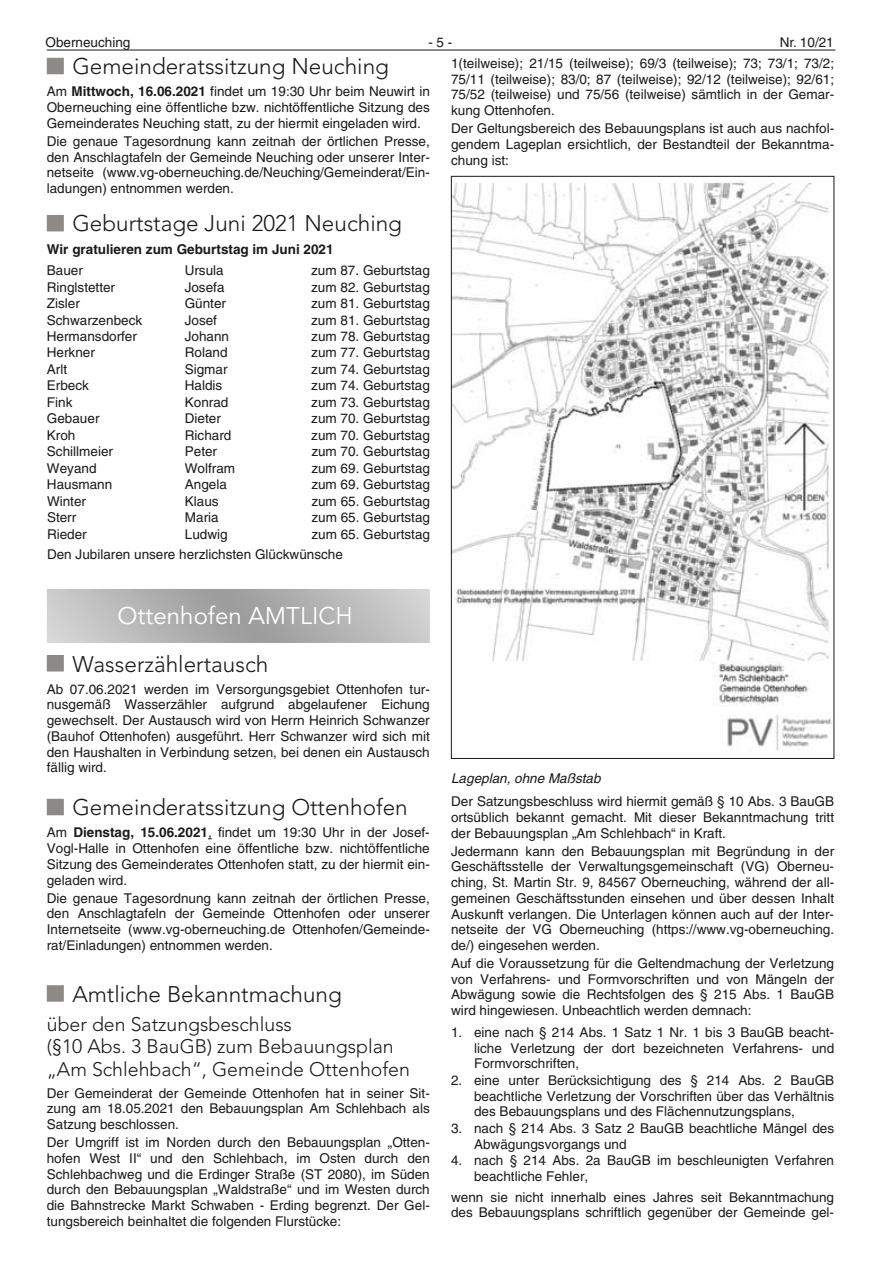
<style>
.page{position:relative;width:881px;height:1263px;background:#fff}
.page>*{position:absolute;margin:0;border:0;box-sizing:border-box;transform-origin:0 0}
.t1{font:24px "Avenir LT Book 3";color:#fff}
.t2{font:300 22.5px "Avenir LT";color:#1a1a18}
.t3{font:300 19.5px/22.5px "Avenir LT";color:#1a1a18}
.t4{font:13.5px/15.8px "Helvetica LT";color:#1a1a18;text-align:justify}
.t5{font:700 13.5px "Helvetica LT";color:#1a1a18}
.t6{font:italic 13.5px "Helvetica LT";color:#1a1a18}
.s1{font-weight:700}
</style>
<div class="page">
<hr style="left:47px;top:50px;width:788px;height:1px;background:#1a1a18">
<div style="left:47px;top:58px;width:17px;height:16px;background:#8d8987"></div>
<div style="left:47px;top:215px;width:17px;height:16px;background:#8d8987"></div>
<div style="left:47px;top:655px;width:17px;height:16px;background:#8d8987"></div>
<div style="left:47px;top:799px;width:17px;height:16px;background:#8d8987"></div>
<div style="left:47px;top:985px;width:17px;height:17px;background:#8d8987"></div>
<svg style="left:47px;top:589px;width:382px;height:54px;background:#b6b6b6"></svg>
<img style="left:453px;top:183px;width:378px;height:568px">
<p class="t4" style="left:45px;top:34px;width:86px">Oberneuching</p>
<p class="t4" style="left:428px;top:34px;width:26px">- 5 -</p>
<p class="t4" style="left:779px;top:34px;width:56px">Nr. 10/21</p>
<h2 class="t2" style="left:72px;top:53px;width:318px">Gemeinderatssitzung Neuching</h2>
<p class="t4" style="left:47px;top:84px;width:384px">Am <span class="s1">Mittwoch, 16.06.2021</span> findet um 19:30 Uhr beim Neuwirt in Oberneuching eine öffentliche bzw. nichtöffentliche Sitzung des Gemeinderates Neuching statt, zu der hiermit eingeladen wird.</p>
<p class="t4" style="left:47px;top:133px;width:384px">Die genaue Tagesordnung kann zeitnah der örtlichen Presse, den Anschlagtafeln der Gemeinde Neuching oder unserer Inter&shy;netseite (www.vg-oberneuching.de/Neuching/Gemeinderat/Ein&shy;ladungen) entnommen werden.</p>
<h2 class="t2" style="left:72px;top:210px;width:331px">Geburtstage Juni 2021 Neuching</h2>
<p class="t5" style="left:47px;top:241px;width:288px">Wir gratulieren zum Geburtstag im Juni 2021</p>
<p class="t4" style="left:47px;top:262px;width:38px">Bauer</p>
<p class="t4" style="left:185px;top:262px;width:41px">Ursula</p>
<p class="t4" style="left:311px;top:262px;width:120px">zum 87. Geburtstag</p>
<p class="t4" style="left:47px;top:279px;width:70px">Ringlstetter</p>
<p class="t4" style="left:185px;top:279px;width:41px">Josefa</p>
<p class="t4" style="left:311px;top:279px;width:120px">zum 82. Geburtstag</p>
<p class="t4" style="left:47px;top:295px;width:34px">Zisler</p>
<p class="t4" style="left:185px;top:295px;width:43px">Günter</p>
<p class="t4" style="left:311px;top:295px;width:120px">zum 81. Geburtstag</p>
<p class="t4" style="left:47px;top:312px;width:97px">Schwarzenbeck</p>
<p class="t4" style="left:185px;top:312px;width:34px">Josef</p>
<p class="t4" style="left:311px;top:312px;width:120px">zum 81. Geburtstag</p>
<p class="t4" style="left:47px;top:328px;width:92px">Hermansdorfer</p>
<p class="t4" style="left:185px;top:328px;width:46px">Johann</p>
<p class="t4" style="left:311px;top:328px;width:120px">zum 78. Geburtstag</p>
<p class="t4" style="left:47px;top:345px;width:50px">Herkner</p>
<p class="t4" style="left:185px;top:345px;width:44px">Roland</p>
<p class="t4" style="left:311px;top:345px;width:120px">zum 77. Geburtstag</p>
<p class="t4" style="left:47px;top:361px;width:22px">Arlt</p>
<p class="t4" style="left:185px;top:361px;width:44px">Sigmar</p>
<p class="t4" style="left:311px;top:361px;width:120px">zum 74. Geburtstag</p>
<p class="t4" style="left:47px;top:378px;width:44px">Erbeck</p>
<p class="t4" style="left:185px;top:378px;width:39px">Haldis</p>
<p class="t4" style="left:311px;top:378px;width:120px">zum 74. Geburtstag</p>
<p class="t4" style="left:47px;top:394px;width:27px">Fink</p>
<p class="t4" style="left:185px;top:394px;width:45px">Konrad</p>
<p class="t4" style="left:311px;top:394px;width:120px">zum 73. Geburtstag</p>
<p class="t4" style="left:47px;top:411px;width:54px">Gebauer</p>
<p class="t4" style="left:185px;top:411px;width:38px">Dieter</p>
<p class="t4" style="left:311px;top:411px;width:120px">zum 70. Geburtstag</p>
<p class="t4" style="left:47px;top:427px;width:30px">Kroh</p>
<p class="t4" style="left:185px;top:427px;width:48px">Richard</p>
<p class="t4" style="left:311px;top:427px;width:120px">zum 70. Geburtstag</p>
<p class="t4" style="left:47px;top:444px;width:68px">Schillmeier</p>
<p class="t4" style="left:185px;top:444px;width:34px">Peter</p>
<p class="t4" style="left:311px;top:444px;width:120px">zum 70. Geburtstag</p>
<p class="t4" style="left:47px;top:460px;width:51px">Weyand</p>
<p class="t4" style="left:185px;top:460px;width:52px">Wolfram</p>
<p class="t4" style="left:311px;top:460px;width:120px">zum 69. Geburtstag</p>
<p class="t4" style="left:47px;top:476px;width:67px">Hausmann</p>
<p class="t4" style="left:185px;top:476px;width:44px">Angela</p>
<p class="t4" style="left:311px;top:476px;width:120px">zum 69. Geburtstag</p>
<p class="t4" style="left:47px;top:493px;width:41px">Winter</p>
<p class="t4" style="left:185px;top:493px;width:35px">Klaus</p>
<p class="t4" style="left:311px;top:493px;width:120px">zum 65. Geburtstag</p>
<p class="t4" style="left:47px;top:509px;width:31px">Sterr</p>
<p class="t4" style="left:185px;top:509px;width:35px">Maria</p>
<p class="t4" style="left:311px;top:509px;width:120px">zum 65. Geburtstag</p>
<p class="t4" style="left:47px;top:526px;width:41px">Rieder</p>
<p class="t4" style="left:185px;top:526px;width:44px">Ludwig</p>
<p class="t4" style="left:451px;top:55px;width:384px">1(teilweise); 21/15 (teilweise); 69/3 (teilweise); 73; 73/1; 73/2; 75/11 (teilweise); 83/0; 87 (teilweise); 92/12 (teilweise); 92/61; 75/52 (teilweise) und 75/56 (teilweise) sämtlich in der Gemar&shy;kung Ottenhofen.</p>
<p class="t4" style="left:451px;top:120px;width:384px">Der Geltungsbereich des Bebauungsplans ist auch aus nachfol&shy;gendem Lageplan ersichtlich, der Bestandteil der Bekanntma&shy;chung ist:</p>
<p class="t4" style="left:47px;top:523px;width:384px;line-height:20.9px;text-indent:264px">zum 65. Geburtstag<br>Den Jubilaren unsere herzlichsten Glückwünsche</p>
<h1 class="t1" style="left:118px;top:602px;width:236px">Ottenhofen AMTLICH</h1>
<h2 class="t2" style="left:72px;top:650px;width:197px">Wasserzählertausch</h2>
<p class="t4" style="left:47px;top:681px;width:384px">Ab 07.06.2021 werden im Versorgungsgebiet Ottenhofen tur&shy;nusgemäß Wasserzähler aufgrund abgelaufener Eichung gewechselt. Der Austausch wird von Herrn Heinrich Schwanzer (Bauhof Ottenhofen) ausgeführt. Herr Schwanzer wird sich mit den Haushalten in Verbindung setzen, bei denen ein Austausch fällig wird.</p>
<h2 class="t2" style="left:72px;top:794px;width:337px">Gemeinderatssitzung Ottenhofen</h2>
<p class="t4" style="left:47px;top:825px;width:384px">Am <span class="s1">Dienstag, 15.06.2021</span>, findet um 19:30 Uhr in der Josef-Vogl-Halle in Ottenhofen eine öffentliche bzw. nichtöffentliche Sitzung des Gemeinderates Ottenhofen statt, zu der hiermit ein&shy;geladen wird.</p>
<p class="t4" style="left:47px;top:890px;width:384px">Die genaue Tagesordnung kann zeitnah der örtlichen Presse, den Anschlagtafeln der Gemeinde Ottenhofen oder unserer Internetseite (www.vg-oberneuching.de Ottenhofen/Gemeinde&shy;rat/Einladungen) entnommen werden.</p>
<h2 class="t2" style="left:72px;top:981px;width:271px">Amtliche Bekanntmachung</h2>
<h3 class="t3" style="left:47px;top:1013px;width:364px">über den Satzungsbeschluss<br>(§10 Abs. 3 BauGB) zum Bebauungsplan „Am Schlehbach“, Gemeinde Ottenhofen</h3>
<p class="t4" style="left:47px;top:1085px;width:384px">Der Gemeinderat der Gemeinde Ottenhofen hat in seiner Sit&shy;zung am 18.05.2021 den Bebauungsplan Am Schlehbach als Satzung beschlossen.</p>
<p class="t4" style="left:47px;top:1134px;width:384px">Der Umgriff ist im Norden durch den Bebauungsplan „Otten&shy;hofen West II“ und den Schlehbach, im Osten durch den Schlehbachweg und die Erdinger Straße (ST 2080), im Süden durch den Bebauungsplan „Waldstraße“ und im Westen durch die Bahnstrecke Markt Schwaben - Erding begrenzt. Der Gel&shy;tungsbereich beinhaltet die folgenden Flurstücke:</p>
<p class="t6" style="left:451px;top:770px;width:151px">Lageplan, ohne Maßstab</p>
<p class="t4" style="left:451px;top:793px;width:384px">Der Satzungsbeschluss wird hiermit gemäß § 10 Abs. 3 BauGB ortsüblich bekannt gemacht. Mit dieser Bekanntmachung tritt der Bebauungsplan „Am Schlehbach“ in Kraft.</p>
<p class="t4" style="left:451px;top:843px;width:384px">Jedermann kann den Bebauungsplan mit Begründung in der Geschäftsstelle der Verwaltungsgemeinschaft (VG) Oberneu&shy;ching, St. Martin Str. 9, 84567 Oberneuching, während der all&shy;gemeinen Geschäftsstunden einsehen und über dessen Inhalt Auskunft verlangen. Die Unterlagen können auch auf der Inter&shy;netseite der VG Oberneuching (https://www.vg-oberneuching. de/) eingesehen werden.</p>
<p class="t4" style="left:451px;top:955px;width:384px">Auf die Voraussetzung für die Geltendmachung der Verletzung von Verfahrens- und Formvorschriften und von Mängeln der Abwägung sowie die Rechtsfolgen des § 215 Abs. 1 BauGB wird hingewiesen. Unbeachtlich werden demnach:</p>
<p class="t4" style="left:474px;top:1024px;width:361px;text-indent:-23px">1. eine nach § 214 Abs. 1 Satz 1 Nr. 1 bis 3 BauGB beacht&shy;liche Verletzung der dort bezeichneten Verfahrens- und Formvorschriften,</p>
<p class="t4" style="left:474px;top:1072px;width:361px;text-indent:-23px">2. eine unter Berücksichtigung des § 214 Abs. 2 BauGB beachtliche Verletzung der Vorschriften über das Verhältnis des Bebauungsplans und des Flächennutzungsplans,</p>
<p class="t4" style="left:474px;top:1120px;width:361px;text-indent:-23px">3. nach § 214 Abs. 3 Satz 2 BauGB beachtliche Mängel des<br>Abwägungsvorgangs und</p>
<p class="t4" style="left:474px;top:1152px;width:361px;text-indent:-23px">4. nach § 214 Abs. 2a BauGB im beschleunigten Verfahren beachtliche Fehler,</p>
<p class="t4" style="left:451px;top:1189px;width:384px">wenn sie nicht innerhalb eines Jahres seit Bekanntmachung des Bebauungsplans schriftlich gegenüber der Gemeinde gel-</p>
</div>
